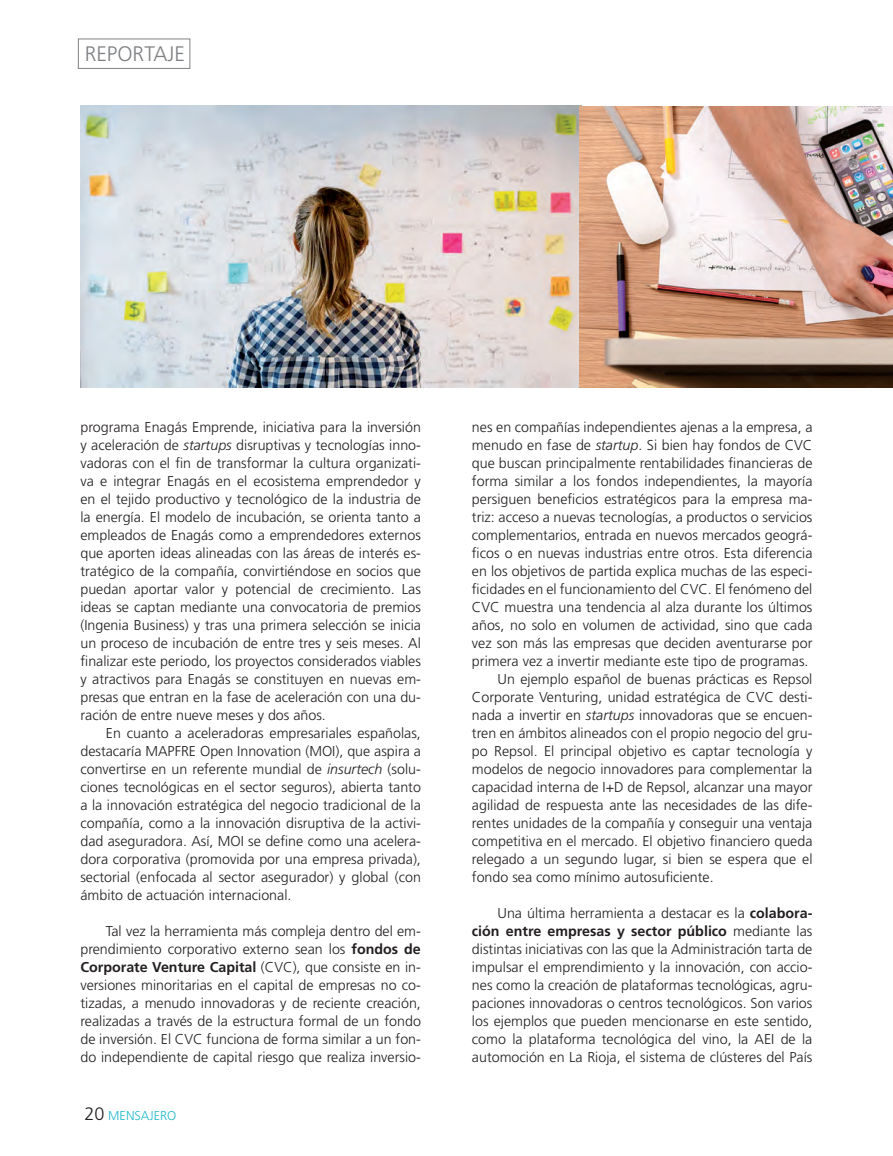
<style>
.page{position:relative;width:893px;height:1156px;background:#fff}
.page>*{position:absolute;margin:0;border:0;box-sizing:border-box;transform-origin:0 0}
.t1{font:300 21px "Frutiger LT Std";color:#7e8083}
.TEXTO1__JUSTIFICADO{font:300 14.25px/18px "Frutiger LT Std";color:#231f20;text-align:justify}
.t2{font:300 12.75px "Frutiger LT Std";color:#20baca}
.s1{font-style:italic}
.s2{font-weight:700}
.s3{font-size:18px;color:#231f20}
</style>
<div class="page">
<div style="left:78px;top:39px;width:112px;height:30px;border:1px solid #808285"></div>
<img style="left:80px;top:106px;width:499px;height:281px">
<img style="left:579px;top:106px;width:313px;height:282px">
<p class="t1" style="left:85px;top:42px;width:102px">REPORTAJE</p>
<p class="TEXTO1__JUSTIFICADO" style="left:80px;top:418px;width:342px">programa Enagás Emprende, iniciativa para la inversión y aceleración de <span class="s1">startups</span> disruptivas y tecnologías inno&shy;vadoras con el fin de transformar la cultura organizati&shy;va e integrar Enagás en el ecosistema emprendedor y en el tejido productivo y tecnológico de la industria de la energía. El modelo de incubación, se orienta tanto a empleados de Enagás como a emprendedores externos que aporten ideas alineadas con las áreas de interés es&shy;tratégico de la compañía, convirtiéndose en socios que puedan aportar valor y potencial de crecimiento. Las ideas se captan mediante una convocatoria de premios (Ingenia Business) y tras una primera selección se inicia un proceso de incubación de entre tres y seis meses. Al finalizar este periodo, los proyectos considerados viables y atractivos para Enagás se constituyen en nuevas em&shy;presas que entran en la fase de aceleración con una du&shy;ración de entre nueve meses y dos años.</p>
<p class="TEXTO1__JUSTIFICADO" style="left:80px;top:724px;width:342px;text-indent:26px">En cuanto a aceleradoras empresariales españolas, destacaría MAPFRE Open Innovation (MOI), que aspira a convertirse en un referente mundial de <span class="s1">insurtech</span> (solu&shy;ciones tecnológicas en el sector seguros), abierta tanto a la innovación estratégica del negocio tradicional de la compañía, como a la innovación disruptiva de la activi&shy;dad aseguradora. Así, MOI se define como una acelera&shy;dora corporativa (promovida por una empresa privada), sectorial (enfocada al sector asegurador) y global (con ámbito de actuación internacional.</p>
<p class="TEXTO1__JUSTIFICADO" style="left:80px;top:922px;width:342px;text-indent:26px">Tal vez la herramienta más compleja dentro del em&shy;prendimiento corporativo externo sean los <span class="s2">fondos de Corporate Venture Capital</span> (CVC), que consiste en in&shy;versiones minoritarias en el capital de empresas no co&shy;tizadas, a menudo innovadoras y de reciente creación, realizadas a través de la estructura formal de un fondo de inversión. El CVC funciona de forma similar a un fon&shy;do independiente de capital riesgo que realiza inversio-</p>
<p class="t2" style="left:84px;top:1108px;width:93px"><span class="s3">20</span> MENSAJERO</p>
<p class="TEXTO1__JUSTIFICADO" style="left:472px;top:418px;width:342px">nes en compañías independientes ajenas a la empresa, a menudo en fase de <span class="s1">startup</span>. Si bien hay fondos de CVC que buscan principalmente rentabilidades financieras de forma similar a los fondos independientes, la mayoría persiguen beneficios estratégicos para la empresa ma&shy;triz: acceso a nuevas tecnologías, a productos o servicios complementarios, entrada en nuevos mercados geográ&shy;ficos o en nuevas industrias entre otros. Esta diferencia en los objetivos de partida explica muchas de las especi&shy;ficidades en el funcionamiento del CVC. El fenómeno del CVC muestra una tendencia al alza durante los últimos años, no solo en volumen de actividad, sino que cada vez son más las empresas que deciden aventurarse por primera vez a invertir mediante este tipo de programas.</p>
<p class="TEXTO1__JUSTIFICADO" style="left:472px;top:670px;width:342px;text-indent:26px">Un ejemplo español de buenas prácticas es Repsol Corporate Venturing, unidad estratégica de CVC desti&shy;nada a invertir en <span class="s1">startups</span> innovadoras que se encuen&shy;tren en ámbitos alineados con el propio negocio del gru&shy;po Repsol. El principal objetivo es captar tecnología y modelos de negocio innovadores para complementar la capacidad interna de I+D de Repsol, alcanzar una mayor agilidad de respuesta ante las necesidades de las dife&shy;rentes unidades de la compañía y conseguir una ventaja competitiva en el mercado. El objetivo financiero queda relegado a un segundo lugar, si bien se espera que el fondo sea como mínimo autosuficiente.</p>
<p class="TEXTO1__JUSTIFICADO" style="left:472px;top:904px;width:342px;text-indent:26px">Una última herramienta a destacar es la <span class="s2">colabora&shy;ción entre empresas y sector público</span> mediante las distintas iniciativas con las que la Administración tarta de impulsar el emprendimiento y la innovación, con accio&shy;nes como la creación de plataformas tecnológicas, agru&shy;paciones innovadoras o centros tecnológicos. Son varios los ejemplos que pueden mencionarse en este sentido, como la plataforma tecnológica del vino, la AEI de la automoción en La Rioja, el sistema de clústeres del País</p>
</div>
